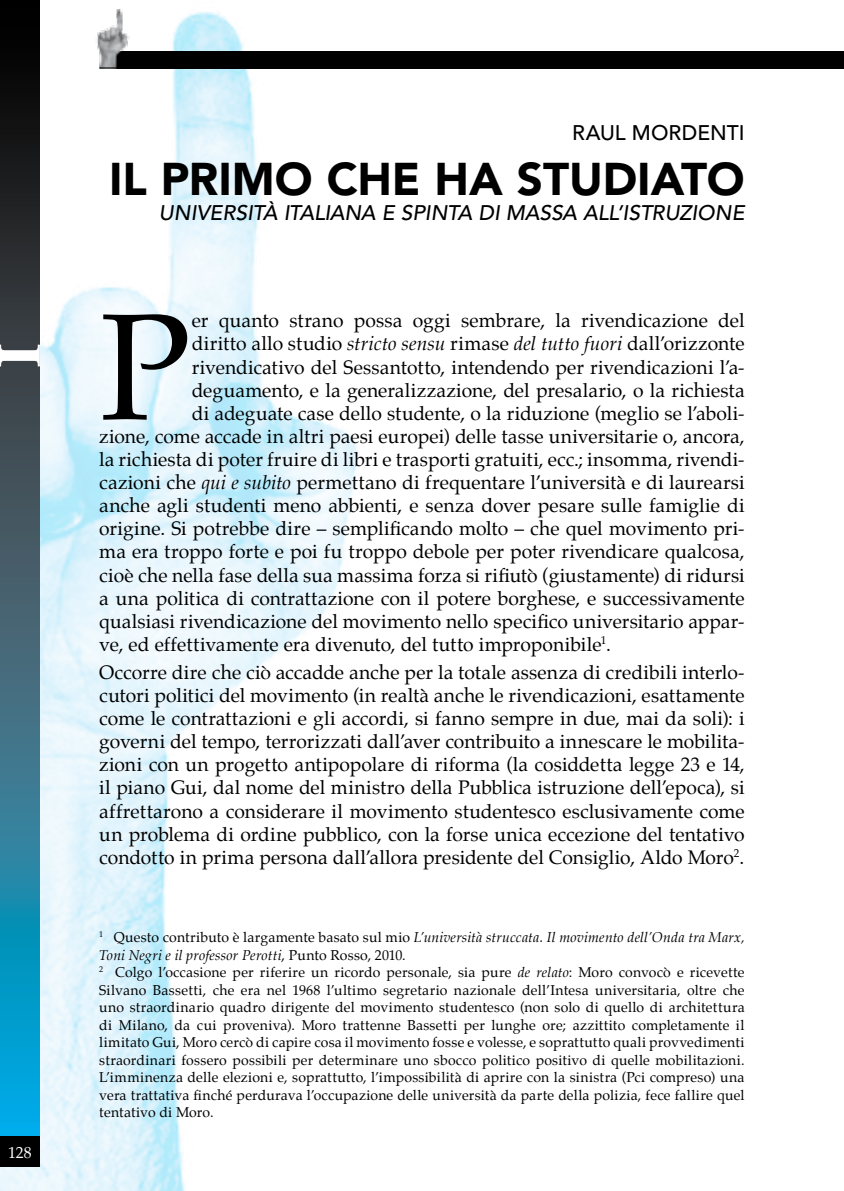
<style>
.page{position:relative;width:844px;height:1191px;background:#fff}
.page>*{position:absolute;margin:0;border:0;box-sizing:border-box;transform-origin:0 0}
.t1{font:151.72px "Palatino";color:#000}
.t2{font:900 45.5px "Avenir";letter-spacing:-.005em;color:#000}
.t3{font:italic 500 21px "Avenir";letter-spacing:-.005em;color:#000}
.t4{font:500 21px "Avenir";color:#000}
.t5{font:19.25px/23.1px "Palatino";letter-spacing:.005em;color:#000;text-align:justify}
.t6{font:15.75px "Palatino";color:#fff}
.t7{font:14px/17.5px "Palatino";letter-spacing:.015em;color:#000}
.s1{font-style:italic}
</style>
<div class="page">
<img style="left:0;top:12px;width:843px;height:1179px">
<svg style="left:0;top:0;width:40px;height:1136px;background:#275b6d"></svg>
<div style="left:115px;top:52px;width:728px;height:17px;background:#000"></div>
<img style="left:91px;top:9px;width:50px;height:59px">
<div style="left:0;top:1136px;width:40px;height:30px;background:#000"></div>
<hr style="left:99px;top:67px;width:102px;height:1px;background:#000">
<svg style="left:0;top:344px;width:40px;height:23px"></svg>
<p class="t6" style="left:8px;top:1139px;width:25px">128</p>
<p class="t4" style="left:572px;top:121px;width:174px">RAUL MORDENTI</p>
<h2 class="t2" style="left:109px;top:151px;width:636px">IL PRIMO CHE HA STUDIATO</h2>
<p class="t3" style="left:159px;top:201px;width:587px">UNIVERSITÀ ITALIANA E SPINTA DI MASSA ALL’ISTRUZIONE</p>
<h1 class="t1" style="left:99px;top:242px;width:93px">P</h1>
<p class="t5" style="left:192px;top:309px;width:554px">er quanto strano possa oggi sembrare, la rivendicazione del</p>
<p class="t5" style="left:192px;top:332px;width:554px">diritto allo studio <span class="s1">stricto sensu</span> rimase <span class="s1">del tutto fuori</span> dall’orizzonte</p>
<p class="t5" style="left:192px;top:355px;width:554px">rivendicativo del Sessantotto, intendendo per rivendicazioni l’a-</p>
<p class="t5" style="left:192px;top:378px;width:554px">deguamento, e la generalizzazione, del presalario, o la richiesta</p>
<p class="t5" style="left:192px;top:401px;width:554px">di adeguate case dello studente, o la riduzione (meglio se l’aboli-</p>
<p class="t5" style="left:99px;top:424px;width:646px">zione, come accade in altri paesi europei) delle tasse universitarie o, ancora,</p>
<p class="t5" style="left:99px;top:448px;width:646px">la richiesta di poter fruire di libri e trasporti gratuiti, ecc.; insomma, rivendi-</p>
<p class="t5" style="left:99px;top:471px;width:646px">cazioni che <span class="s1">qui e subito</span> permettano di frequentare l’università e di laurearsi</p>
<p class="t5" style="left:99px;top:494px;width:646px">anche agli studenti meno abbienti, e senza dover pesare sulle famiglie di</p>
<p class="t5" style="left:99px;top:517px;width:646px">origine. Si potrebbe dire – semplificando molto – che quel movimento pri-</p>
<p class="t5" style="left:99px;top:540px;width:646px">ma era troppo forte e poi fu troppo debole per poter rivendicare qualcosa,</p>
<p class="t5" style="left:99px;top:563px;width:646px">cioè che nella fase della sua massima forza si rifiutò (giustamente) di ridursi</p>
<p class="t5" style="left:99px;top:586px;width:646px">a una politica di contrattazione con il potere borghese, e successivamente</p>
<p class="t5" style="left:99px;top:609px;width:646px">qualsiasi rivendicazione del movimento nello specifico universitario appar-</p>
<p class="t5" style="left:99px;top:632px;width:513px">ve, ed effettivamente era divenuto, del tutto improponibile<sup>1</sup>.</p>
<p class="t5" style="left:99px;top:660px;width:646px">Occorre dire che ciò accadde anche per la totale assenza di credibili interlo&shy;cutori politici del movimento (in realtà anche le rivendicazioni, esattamente come le contrattazioni e gli accordi, si fanno sempre in due, mai da soli): i governi del tempo, terrorizzati dall’aver contribuito a innescare le mobilita&shy;zioni con un progetto antipopolare di riforma (la cosiddetta legge 23 e 14, il piano Gui, dal nome del ministro della Pubblica istruzione dell’epoca), si affrettarono a considerare il movimento studentesco esclusivamente come un problema di ordine pubblico, con la forse unica eccezione del tentativo condotto in prima persona dall’allora presidente del Consiglio, Aldo Moro<sup>2</sup>.</p>
<p class="t7" style="left:99px;top:928px;width:646px"><sup>1</sup> Questo contributo è largamente basato sul mio <span class="s1">L’università struccata. Il movimento dell’Onda tra Marx, Toni Negri e il professor Perotti</span>, Punto Rosso, 2010.<br><sup>2</sup> Colgo l’occasione per riferire un ricordo personale, sia pure <span class="s1">de relato</span>: Moro convocò e ricevette Silvano Bassetti, che era nel 1968 l’ultimo segretario nazionale dell’Intesa universitaria, oltre che uno straordinario quadro dirigente del movimento studentesco (non solo di quello di architettura di Milano, da cui proveniva). Moro trattenne Bassetti per lunghe ore; azzittito completamente il limitato Gui, Moro cercò di capire cosa il movimento fosse e volesse, e soprattutto quali provvedimenti straordinari fossero possibili per determinare uno sbocco politico positivo di quelle mobilitazioni.<br>L’imminenza delle elezioni e, soprattutto, l’impossibilità di aprire con la sinistra (Pci compreso) una vera trattativa finché perdurava l’occupazione delle università da parte della polizia, fece fallire quel tentativo di Moro.</p>
</div>
